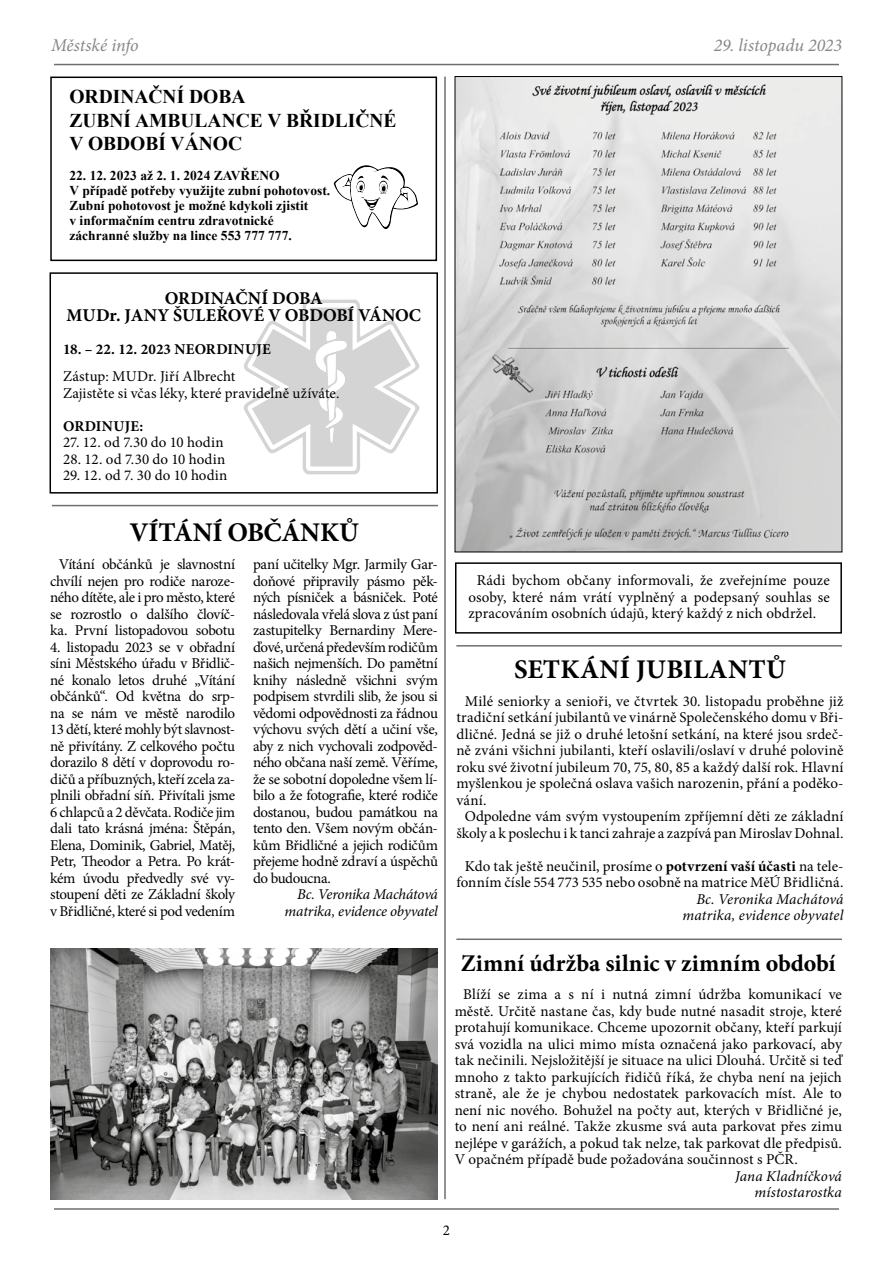
<style>
.page{position:relative;width:893px;height:1263px;background:#fff}
.page>*{position:absolute;margin:0;border:0;box-sizing:border-box;transform-origin:0 0}
.t1{font:700 27px "Minion Pro";letter-spacing:-.005em;color:#000}
.t2{font:700 24px "Minion Pro";letter-spacing:.005em;color:#000}
.t3{font:700 19.5px/23.4px "Times New Roman";color:#000}
.t4{font:700 18px/16.5px "Minion Pro";letter-spacing:-.005em;color:#000;text-align:center}
.t5{font:italic 18px "Minion Pro";letter-spacing:-.005em;color:#878787}
.t6{font:15px/16.5px "Minion Pro";color:#000;text-align:justify}
.t7{font:15px/16.5px "Minion Pro";letter-spacing:-.025em;color:#000;text-align:center}
.t8{font:italic 15px/16.5px "Minion Pro";color:#000;text-align:right}
.t9{font:700 15px "Minion Pro";letter-spacing:.015em;color:#000}
.t10{font:700 13.5px/15px "Times New Roman";color:#000}
.s1{font-weight:700}
</style>
<div class="page">
<svg style="left:334px;top:165px;width:84px;height:64px"></svg>
<img style="left:457px;top:78px;width:383px;height:472px">
<hr style="left:54px;top:64px;width:785px;height:1px;background:#706f6f">
<hr style="left:54px;top:1208px;width:785px;height:2px;background:#706f6f">
<hr style="left:52px;top:505px;width:386px;height:1px;background:#706f6f">
<hr style="left:456px;top:645px;width:386px;height:1px;background:#706f6f">
<hr style="left:456px;top:938px;width:386px;height:2px;background:#706f6f">
<hr style="left:444px;top:77px;width:2px;height:1122px;background:#706f6f">
<svg style="left:244px;top:300px;width:175px;height:174px"></svg>
<div style="left:50px;top:272px;width:388px;height:222px;border:2px solid #000"></div>
<div style="left:50px;top:77px;width:387px;height:184px;border:2px solid #000"></div>
<div style="left:455px;top:562px;width:387px;height:72px;border:2px solid #000"></div>
<img style="left:50px;top:948px;width:388px;height:251px">
<p class="t5" style="left:51px;top:33px;width:89px">Městské info</p>
<p class="t5" style="left:714px;top:33px;width:130px">29. listopadu 2023</p>
<h3 class="t3" style="left:69px;top:85px;width:329px">ORDINAČNÍ DOBA<br>ZUBNÍ AMBULANCE V BŘIDLIČNÉ<br>V OBDOBÍ VÁNOC</h3>
<p class="t10" style="left:69px;top:168px;width:262px">22. 12. 2023 až 2. 1. 2024 ZAVŘENO<br>V případě potřeby využijte zubní pohotovost.<br>Zubní pohotovost je možné kdykoli zjistit<br>v informačním centru zdravotnické záchranné služby na lince 553 777 777.</p>
<p class="t4" style="left:66px;top:290px;width:356px">ORDINAČNÍ DOBA<br>MUDr. JANY ŠULEŘOVÉ V OBDOBÍ VÁNOC</p>
<p class="t9" style="left:63px;top:339px;width:209px">18. – 22. 12. 2023 NEORDINUJE</p>
<p class="t6" style="left:63px;top:368px;width:278px">Zástup: MUDr. Jiří Albrecht<br>Zajistěte si včas léky, které pravidelně užíváte.</p>
<p class="t9" style="left:63px;top:415px;width:82px">ORDINUJE:</p>
<p class="t6" style="left:63px;top:434px;width:162px">27. 12. od 7.30 do 10 hodin</p>
<p class="t6" style="left:63px;top:450px;width:164px">28. 12. od 7.30 do 10 hodin</p>
<p class="t6" style="left:63px;top:467px;width:166px">29. 12. od 7. 30 do 10 hodin</p>
<h1 class="t1" style="left:130px;top:513px;width:231px">VÍTÁNÍ OBČÁNKŮ</h1>
<p class="t7" style="left:50px;top:556px;width:186px">Vítání občánků je slavnostní chvílí nejen pro rodiče naroze&shy;ného dítěte, ale i pro město, které se rozrostlo o dalšího človíč&shy;ka. První listopadovou sobotu</p>
<p class="t6" style="left:50px;top:639px;width:186px">4. listopadu 2023 se v obřadní síni Městského úřadu v Břidlič&shy;né konalo letos druhé „Vítání občánků“. Od května do srp&shy;na se nám ve městě narodilo 13 dětí, které mohly být slavnost&shy;ně přivítány. Z celkového počtu dorazilo 8 dětí v doprovodu ro&shy;dičů a příbuzných, kteří zcela za&shy;plnili obřadní síň. Přivítali jsme 6 chlapců a 2 děvčata. Rodiče jim dali tato krásná jména: Štěpán, Elena, Dominik, Gabriel, Matěj, Petr, Theodor a Petra. Po krát&shy;kém úvodu předvedly své vy&shy;stoupení děti ze Základní školy v Břidličné, které si pod vedením</p>
<p class="t6" style="left:253px;top:556px;width:186px">paní učitelky Mgr. Jarmily Gar&shy;doňové připravily pásmo pěk&shy;ných písniček a básniček. Poté následovala vřelá slova z úst paní zastupitelky Bernardiny Mere&shy;ďové, určená především rodičům našich nejmenších. Do pamětní knihy následně všichni svým podpisem stvrdili slib, že jsou si vědomi odpovědnosti za řádnou výchovu svých dětí a učiní vše, aby z nich vychovali zodpověd&shy;ného občana naší země. Věříme, že se sobotní dopoledne všem lí&shy;bilo a že fotografie, které rodiče dostanou, budou památkou na tento den. Všem novým občán&shy;kům Břidličné a jejich rodičům přejeme hodně zdraví a úspěchů do budoucna.</p>
<p class="t8" style="left:285px;top:886px;width:155px">Bc. Veronika Machátová matrika, evidence obyvatel</p>
<p class="t6" style="left:468px;top:572px;width:363px;text-indent:9px">Rádi bychom občany informovali, že zveřejníme pouze osoby, které nám vrátí vyplněný a podepsaný souhlas se zpracováním osobních údajů, který každý z nich obdržel.</p>
<h1 class="t1" style="left:514px;top:650px;width:273px">SETKÁNÍ JUBILANTŮ</h1>
<p class="t6" style="left:465px;top:693px;width:380px">Milé seniorky a senioři, ve čtvrtek 30. listopadu proběhne již</p>
<p class="t6" style="left:456px;top:709px;width:389px">tradiční setkání jubilantů ve vinárně Společenského domu v Bři-</p>
<p class="t6" style="left:456px;top:726px;width:389px">dličné. Jedná se již o druhé letošní setkání, na které jsou srdeč-</p>
<p class="t6" style="left:456px;top:742px;width:389px">ně zváni všichni jubilanti, kteří oslavili/oslaví v druhé polovině</p>
<p class="t6" style="left:456px;top:759px;width:389px">roku své životní jubileum 70, 75, 80, 85 a každý další rok. Hlavní</p>
<p class="t6" style="left:456px;top:775px;width:389px">myšlenkou je společná oslava vašich narozenin, přání a poděko-</p>
<p class="t6" style="left:456px;top:792px;width:32px">vání.</p>
<p class="t6" style="left:465px;top:808px;width:380px">Odpoledne vám svým vystoupením zpříjemní děti ze základní</p>
<p class="t6" style="left:456px;top:825px;width:388px">školy a k poslechu i k tanci zahraje a zazpívá pan Miroslav Dohnal.</p>
<p class="t6" style="left:456px;top:858px;width:389px;text-align:center">Kdo tak ještě neučinil, prosíme o <span class="s1">potvrzení vaší účasti</span> na tele&shy;fonním čísle 554 773 535 nebo osobně na matrice MěÚ Břidličná.</p>
<p class="t8" style="left:683px;top:891px;width:162px">Bc. Veronika Machátová matrika, evidence obyvatel</p>
<h2 class="t2" style="left:461px;top:946px;width:376px">Zimní údržba silnic v zimním období</h2>
<p class="t6" style="left:455px;top:986px;width:389px;text-indent:9px">Blíží se zima a s ní i nutná zimní údržba komunikací ve městě. Určitě nastane čas, kdy bude nutné nasadit stroje, které protahují komunikace. Chceme upozornit občany, kteří parkují svá vozidla na ulici mimo místa označená jako parkovací, aby tak nečinili. Nejsložitější je situace na ulici Dlouhá. Určitě si teď mnoho z takto parkujících řidičů říká, že chyba není na jejich straně, ale že je chybou nedostatek parkovacích míst. Ale to není nic nového. Bohužel na počty aut, kterých v Břidličné je, to není ani reálné. Takže zkusme svá auta parkovat přes zimu nejlépe v garážích, a pokud tak nelze, tak parkovat dle předpisů.<br>V opačném případě bude požadována součinnost s PČR.</p>
<p class="t8" style="left:735px;top:1168px;width:108px">Jana Kladníčková místostarostka</p>
<p class="t6" style="left:443px;top:1221px;width:9px">2</p>
</div>
